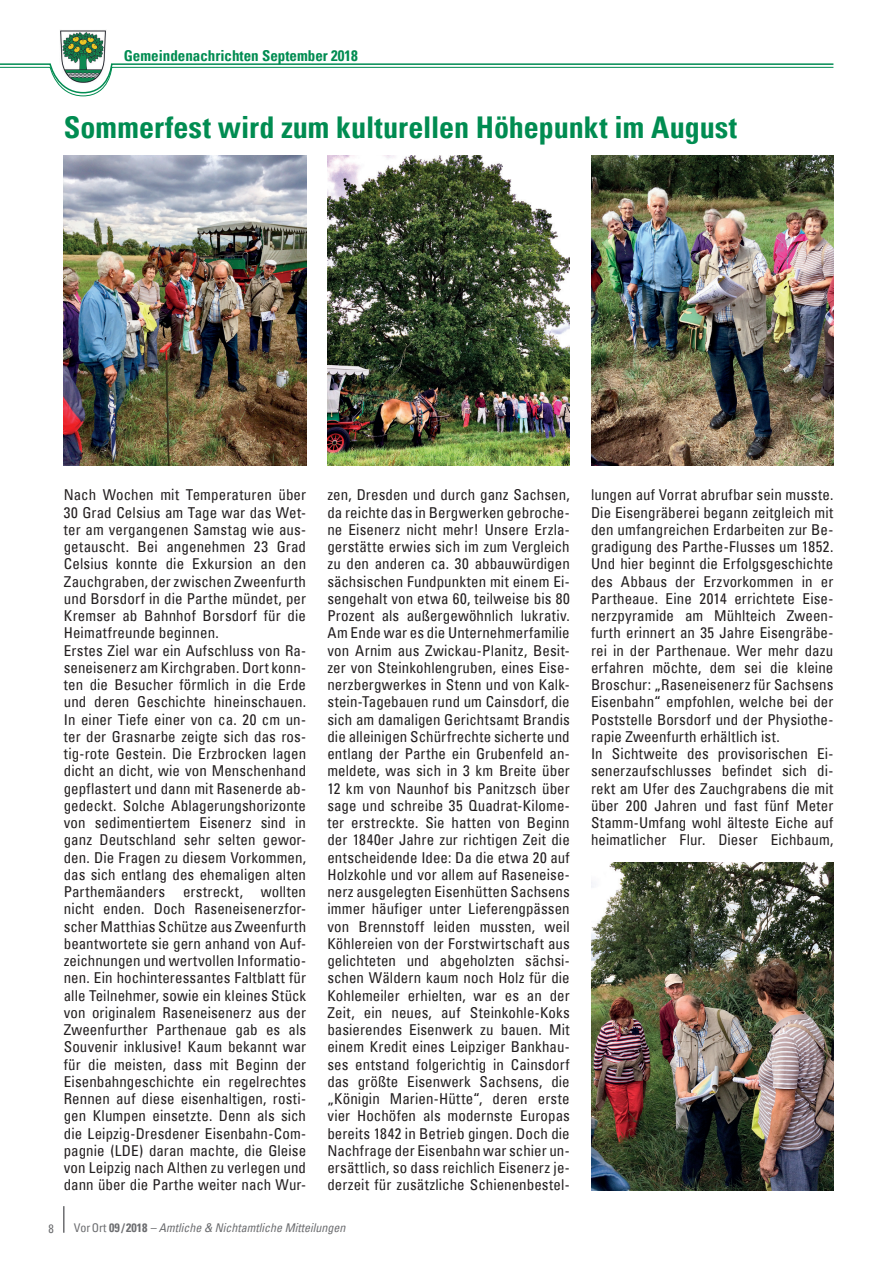
<style>
.page{position:relative;width:893px;height:1263px;background:#fff}
.page>*{position:absolute;margin:0;border:0;box-sizing:border-box;transform-origin:0 0}
.t1{font:700 condensed 30px "Univers";color:#008c51}
.t2{font:condensed 15px/17.2px "Univers";letter-spacing:.005em;color:#231f20}
.t3{font:700 condensed 15px "Univers";color:#008c51}
.t4{font:italic condensed 12px "Univers";color:#6c6d70}
.t5{font:condensed 12px "Univers";color:#6c6d70}
.s1{font-style:normal}
.s2{font-weight:700;font-style:normal}
</style>
<div class="page">
<hr style="left:63px;top:1206px;width:2px;height:27px;background:#6c6d70">
<img style="left:60px;top:30px;width:46px;height:33px">
<svg style="left:0;top:63px;width:834px;height:33px"></svg>
<img style="left:64px;top:155px;width:242px;height:311px">
<img style="left:591px;top:863px;width:242px;height:327px">
<img style="left:327px;top:155px;width:243px;height:311px">
<img style="left:591px;top:155px;width:242px;height:311px">
<p class="t3" style="left:124px;top:46px;width:236px">Gemeindenachrichten September 2018</p>
<h1 class="t1" style="left:64px;top:109px;width:675px">Sommerfest wird zum kulturellen Höhepunkt im August</h1>
<p class="t2" style="left:64px;top:486px;width:244px">Nach Wochen mit Temperaturen über 30 Grad Celsius am Tage war das Wet&shy;ter am vergangenen Samstag wie aus&shy;getauscht. Bei angenehmen 23 Grad Celsius konnte die Exkursion an den Zauchgraben, der zwischen Zweenfurth und Borsdorf in die Parthe mündet, per Kremser ab Bahnhof Borsdorf für die Heimatfreunde beginnen.<br>Erstes Ziel war ein Aufschluss von Ra&shy;seneisenerz am Kirchgraben. Dort konn&shy;ten die Besucher förmlich in die Erde und deren Geschichte hineinschauen.<br>In einer Tiefe einer von ca. 20 cm un&shy;ter der Grasnarbe zeigte sich das ros&shy;tig-rote Gestein. Die Erzbrocken lagen dicht an dicht, wie von Menschenhand gepflastert und dann mit Rasenerde ab&shy;gedeckt. Solche Ablagerungshorizonte von sedimentiertem Eisenerz sind in ganz Deutschland sehr selten gewor&shy;den. Die Fragen zu diesem Vorkommen, das sich entlang des ehemaligen alten Parthemäanders erstreckt, wollten nicht enden. Doch Raseneisenerzfor&shy;scher Matthias Schütze aus Zweenfurth beantwortete sie gern anhand von Auf&shy;zeichnungen und wertvollen Informatio&shy;nen. Ein hochinteressantes Faltblatt für alle Teilnehmer, sowie ein kleines Stück von originalem Raseneisenerz aus der Zweenfurther Parthenaue gab es als Souvenir inklusive! Kaum bekannt war für die meisten, dass mit Beginn der Eisenbahngeschichte ein regelrechtes Rennen auf diese eisenhaltigen, rosti&shy;gen Klumpen einsetzte. Denn als sich die Leipzig-Dresdener Eisenbahn-Com&shy;pagnie (LDE) daran machte, die Gleise von Leipzig nach Althen zu verlegen und dann über die Parthe weiter nach Wur-</p>
<p class="t2" style="left:327px;top:486px;width:244px;text-align:justify">zen, Dresden und durch ganz Sachsen, da reichte das in Bergwerken gebroche&shy;ne Eisenerz nicht mehr! Unsere Erzla&shy;gerstätte erwies sich im zum Vergleich zu den anderen ca. 30 abbauwürdigen sächsischen Fundpunkten mit einem Ei&shy;sengehalt von etwa 60, teilweise bis 80<br>Prozent als außergewöhnlich lukrativ.<br>Am Ende war es die Unternehmerfamilie von Arnim aus Zwickau-Planitz, Besit&shy;zer von Steinkohlengruben, eines Eise&shy;nerzbergwerkes in Stenn und von Kalk&shy;stein-Tagebauen rund um Cainsdorf, die sich am damaligen Gerichtsamt Brandis die alleinigen Schürfrechte sicherte und entlang der Parthe ein Grubenfeld an&shy;meldete, was sich in 3 km Breite über 12 km von Naunhof bis Panitzsch über sage und schreibe 35 Quadrat-Kilome&shy;ter erstreckte. Sie hatten von Beginn der 1840er Jahre zur richtigen Zeit die entscheidende Idee: Da die etwa 20 auf Holzkohle und vor allem auf Raseneise&shy;nerz ausgelegten Eisenhütten Sachsens immer häufiger unter Lieferengpässen von Brennstoff leiden mussten, weil Köhlereien von der Forstwirtschaft aus gelichteten und abgeholzten sächsi&shy;schen Wäldern kaum noch Holz für die Kohlemeiler erhielten, war es an der Zeit, ein neues, auf Steinkohle-Koks basierendes Eisenwerk zu bauen. Mit einem Kredit eines Leipziger Bankhau&shy;ses entstand folgerichtig in Cainsdorf das größte Eisenwerk Sachsens, die „Königin Marien-Hütte“, deren erste vier Hochöfen als modernste Europas bereits 1842 in Betrieb gingen. Doch die Nachfrage der Eisenbahn war schier un&shy;ersättlich, so dass reichlich Eisenerz je&shy;derzeit für zusätzliche Schienenbestel-</p>
<p class="t2" style="left:591px;top:486px;width:244px">lungen auf Vorrat abrufbar sein musste.<br>Die Eisengräberei begann zeitgleich mit den umfangreichen Erdarbeiten zur Be&shy;gradigung des Parthe-Flusses um 1852.<br>Und hier beginnt die Erfolgsgeschichte des Abbaus der Erzvorkommen in er Partheaue. Eine 2014 errichtete Eise&shy;nerzpyramide am Mühlteich Zween&shy;furth erinnert an 35 Jahre Eisengräbe&shy;rei in der Parthenaue. Wer mehr dazu erfahren möchte, dem sei die kleine Broschur: „Raseneisenerz für Sachsens Eisenbahn“ empfohlen, welche bei der Poststelle Borsdorf und der Physiothe&shy;rapie Zweenfurth erhältlich ist.<br>In Sichtweite des provisorischen Ei&shy;senerzaufschlusses befindet sich di&shy;rekt am Ufer des Zauchgrabens die mit über 200 Jahren und fast fünf Meter Stamm-Umfang wohl älteste Eiche auf heimatlicher Flur. Dieser Eichbaum,</p>
<p class="t5" style="left:49px;top:1221px;width:7px">8</p>
<p class="t4" style="left:74px;top:1220px;width:273px"><span class="s1">VorOrt</span> <span class="s2">09 / 2018</span> – Amtliche &amp; Nichtamtliche Mitteilungen</p>
</div>
